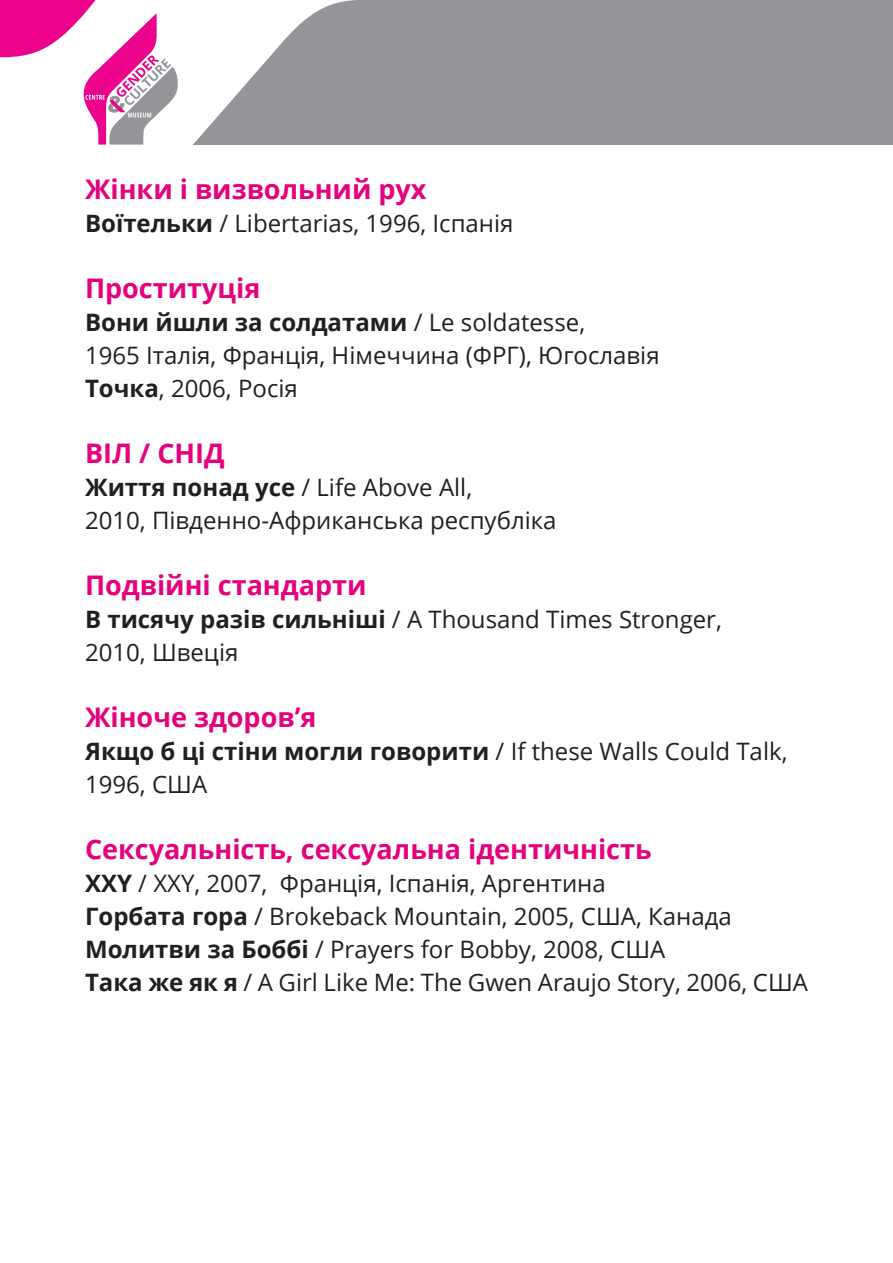
<style>
.page{position:relative;width:893px;height:1263px;background:#fff}
.page>*{position:absolute;margin:0;border:0;box-sizing:border-box;transform-origin:0 0}
.Basic_style{font:700 27px "Open Sans";color:#e6007e}
.Basic_style-2{font:24px "Open Sans";color:#231f20}
.Basic_style-3{font:700 24px "Open Sans";color:#231f20}
.s1{font-weight:700}
.s2{font-weight:400}
</style>
<div class="page">
<svg style="left:193px;top:0;width:700px;height:145px;background:#9ea0a3"></svg>
<svg style="left:0;top:0;width:178px;height:145px"></svg>
<p class="Basic_style" style="left:85px;top:170px;width:343px">Жінки і визвольний рух</p>
<p class="Basic_style-2" style="left:85px;top:207px;width:430px"><span class="s1">Воїтельки</span> / Libertarias, 1996, Іспанія</p>
<p class="Basic_style" style="left:85px;top:269px;width:177px">Проституція</p>
<p class="Basic_style-3" style="left:85px;top:306px;width:502px">Вони йшли за солдатами <span class="s2">/ Le soldatesse,</span></p>
<p class="Basic_style-2" style="left:85px;top:339px;width:576px">1965 Італія, Франція, Німеччина (ФРГ), Югославія</p>
<p class="Basic_style-2" style="left:85px;top:372px;width:214px"><span class="s1">Точка</span>, 2006, Росія</p>
<p class="Basic_style" style="left:85px;top:434px;width:141px">ВІЛ / СНІД</p>
<p class="Basic_style-2" style="left:85px;top:471px;width:389px"><span class="s1">Життя понад усе</span> / Life Above All,</p>
<p class="Basic_style-2" style="left:85px;top:504px;width:473px">2010, Південно-Африканська республіка</p>
<p class="Basic_style" style="left:85px;top:566px;width:283px">Подвійні стандарти</p>
<p class="Basic_style-2" style="left:85px;top:603px;width:638px"><span class="s1">В тисячу разів сильніші</span> / A Thousand Times Stronger,</p>
<p class="Basic_style-2" style="left:85px;top:636px;width:155px">2010, Швеція</p>
<p class="Basic_style" style="left:85px;top:698px;width:233px">Жіноче здоров’я</p>
<p class="Basic_style-3" style="left:85px;top:735px;width:704px">Якщо б ці стіни могли говорити <span class="s2">/ If these Walls Could Talk,</span></p>
<p class="Basic_style-2" style="left:85px;top:768px;width:124px">1996, США</p>
<p class="Basic_style" style="left:85px;top:830px;width:568px">Сексуальність, сексуальна ідентичність</p>
<p class="Basic_style-2" style="left:85px;top:867px;width:522px"><span class="s1">XXY</span> / XXY, 2007, Франція, Іспанія, Аргентина</p>
<p class="Basic_style-2" style="left:85px;top:900px;width:648px"><span class="s1">Горбата гора</span> / Brokeback Mountain, 2005, США, Канада</p>
<p class="Basic_style-2" style="left:85px;top:933px;width:582px"><span class="s1">Молитви за Боббі</span> / Prayers for Bobby, 2008, США</p>
<p class="Basic_style-2" style="left:85px;top:966px;width:724px"><span class="s1">Така же як я</span> / A Girl Like Me: The Gwen Araujo Story, 2006, США</p>
</div>
